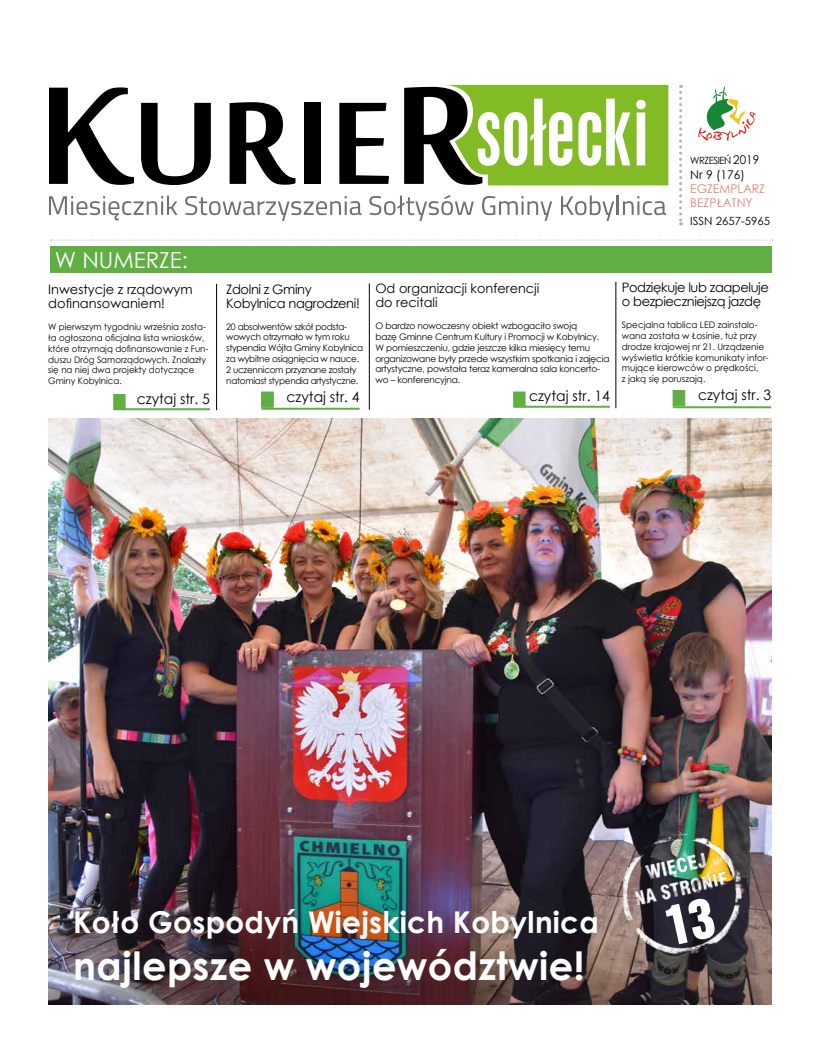
<style>
.page{position:relative;width:820px;height:1049px;background:#fff}
.page>*{position:absolute;margin:0;border:0;box-sizing:border-box;transform-origin:0 0}
.t1{font:700 39px "Century Gothic";letter-spacing:.01em;color:#fff}
.t2{font:700 30px "Century Gothic";letter-spacing:.01em;color:#fff}
.t3{font:22.2px "Century Gothic";color:#fff}
.t4{font:14.4px "Century Gothic";color:#000}
.t5{font:13px/14px "Century Gothic";letter-spacing:-.03em;color:#000}
.t6{font:13px/14px "Century Gothic";color:#000}
.t7{font:12px/14.4px "Century Gothic";color:#e67f7a}
.t8{font:12px "Century Gothic";color:#000}
.t9{font:11.3px "Century Gothic";color:#000}
.t10{font:10px "Century Gothic";letter-spacing:-.05em;color:#000}
.t11{font:9px/10.8px "Century Gothic";letter-spacing:-.02em;color:#000}
.t12{font:9px/10.8px "Century Gothic";color:#000;scale:.96 1}
.t13{font:9px/10.8px "Century Gothic";color:#000}
.s1{font-size:12px}
</style>
<div class="page">
<svg style="left:50px;top:87px;width:84px;height:98px"></svg>
<svg style="left:141px;top:103px;width:70px;height:82px"></svg>
<svg style="left:229px;top:102px;width:66px;height:83px"></svg>
<div style="left:304px;top:103px;width:16px;height:81px;background:#000"></div>
<svg style="left:339px;top:103px;width:50px;height:81px"></svg>
<svg style="left:404px;top:85px;width:264px;height:100px"></svg>
<svg style="left:50px;top:196px;width:127px;height:24px"></svg>
<svg style="left:185px;top:196px;width:176px;height:25px"></svg>
<svg style="left:369px;top:195px;width:104px;height:26px"></svg>
<svg style="left:482px;top:196px;width:70px;height:25px"></svg>
<svg style="left:561px;top:196px;width:104px;height:25px"></svg>
<svg style="left:679px;top:85px;width:2px;height:140px"></svg>
<div style="left:261px;top:391px;width:12px;height:17px;background:#61ae45;border:1px solid #61ae45"></div>
<hr style="left:261px;top:408px;width:98px;height:2px;background:#61ae45">
<div style="left:50px;top:246px;width:720px;height:27px;background:#61ae45"></div>
<svg style="left:50px;top:240px;width:722px;height:1px"></svg>
<svg style="left:698px;top:86px;width:57px;height:55px"></svg>
<div style="left:513px;top:391px;width:12px;height:16px;background:#61ae45;border:1px solid #61ae45"></div>
<hr style="left:513px;top:406px;width:96px;height:2px;background:#61ae45">
<div style="left:113px;top:394px;width:12px;height:16px;background:#61ae45;border:1px solid #61ae45"></div>
<hr style="left:114px;top:408px;width:96px;height:2px;background:#61ae45">
<img style="left:48px;top:418px;width:722px;height:586px">
<img style="left:609px;top:821px;width:145px;height:145px">
<div style="left:672px;top:390px;width:13px;height:16px;background:#61ae45;border:1px solid #61ae45"></div>
<hr style="left:672px;top:406px;width:98px;height:2px;background:#61ae45">
<hr style="left:216px;top:284px;width:1px;height:126px;background:#000">
<hr style="left:369px;top:283px;width:1px;height:127px;background:#000">
<hr style="left:615px;top:282px;width:1px;height:126px;background:#000">
<svg style="left:664px;top:897px;width:52px;height:48px;background:#282633"></svg>
<h3 class="t3" style="left:55px;top:244px;width:134px">W NUMERZE:</h3>
<h3 class="t6" style="left:48px;top:282px;width:146px">Inwestycje z rządowym dofinansowaniem!</h3>
<p class="t12" style="left:48px;top:321px;width:168px">W pierwszym tygodniu września zosta&shy;ła ogłoszona oficjalna lista wniosków, które otrzymają dofinansowanie z Fun&shy;duszu Dróg Samorządowych. Znalazły się na niej dwa projekty dotyczące Gminy Kobylnica.</p>
<h3 class="t4" style="left:137px;top:388px;width:75px">czytaj str. 5</h3>
<p class="t10" style="left:690px;top:154px;width:70px">WRZESIEŃ <span class="s1">2019</span></p>
<h3 class="t8" style="left:690px;top:166px;width:56px">Nr 9 (176)</h3>
<h3 class="t7" style="left:690px;top:181px;width:76px">EGZEMPLARZ<br>BEZPŁATNY</h3>
<p class="t9" style="left:690px;top:213px;width:81px">ISSN 2657-5965</p>
<h3 class="t5" style="left:226px;top:282px;width:135px">Zdolni z Gminy<br>Kobylnica nagrodzeni!</h3>
<p class="t11" style="left:226px;top:321px;width:138px">20 absolwentów szkół podsta&shy;wowych otrzymało w tym roku stypendia Wójta Gminy Kobylnica za wybitne osiągnięcia w nauce.<br>2 uczennicom przyznane zostały natomiast stypendia artystyczne.</p>
<h3 class="t4" style="left:286px;top:386px;width:75px">czytaj str. 4</h3>
<h3 class="t6" style="left:375px;top:281px;width:165px">Od organizacji konferencji do recitali</h3>
<p class="t11" style="left:375px;top:320px;width:236px">O bardzo nowoczesny obiekt wzbogaciło swoją<br>bazę Gminne Centrum Kultury i Promocji w Kobylnicy.<br>W pomieszczeniu, gdzie jeszcze kilka miesięcy temu organizowane były przede wszystkim spotkania i zajęcia artystyczne, powstała teraz kameralna sala koncerto&shy;wo – konferencyjna.</p>
<h3 class="t4" style="left:529px;top:386px;width:82px">czytaj str. 14</h3>
<h3 class="t5" style="left:621px;top:280px;width:149px">Podziękuje lub zaapeluje o bezpieczniejszą jazdę</h3>
<p class="t13" style="left:621px;top:319px;width:148px">Specjalna tablica LED zainstalo&shy;wana została w Łosinie, tuż przy drodze krajowej nr 21. Urządzenie wyświetla krótkie komunikaty infor&shy;mujące kierowców o prędkości,<br>z jaką się poruszają.</p>
<h3 class="t4" style="left:697px;top:385px;width:75px">czytaj str. 3</h3>
<h2 class="t2" style="left:73px;top:899px;width:527px">Koło Gospodyń Wiejskich Kobylnica</h2>
<h1 class="t1" style="left:73px;top:936px;width:512px">najlepsze w województwie!</h1>
</div>
